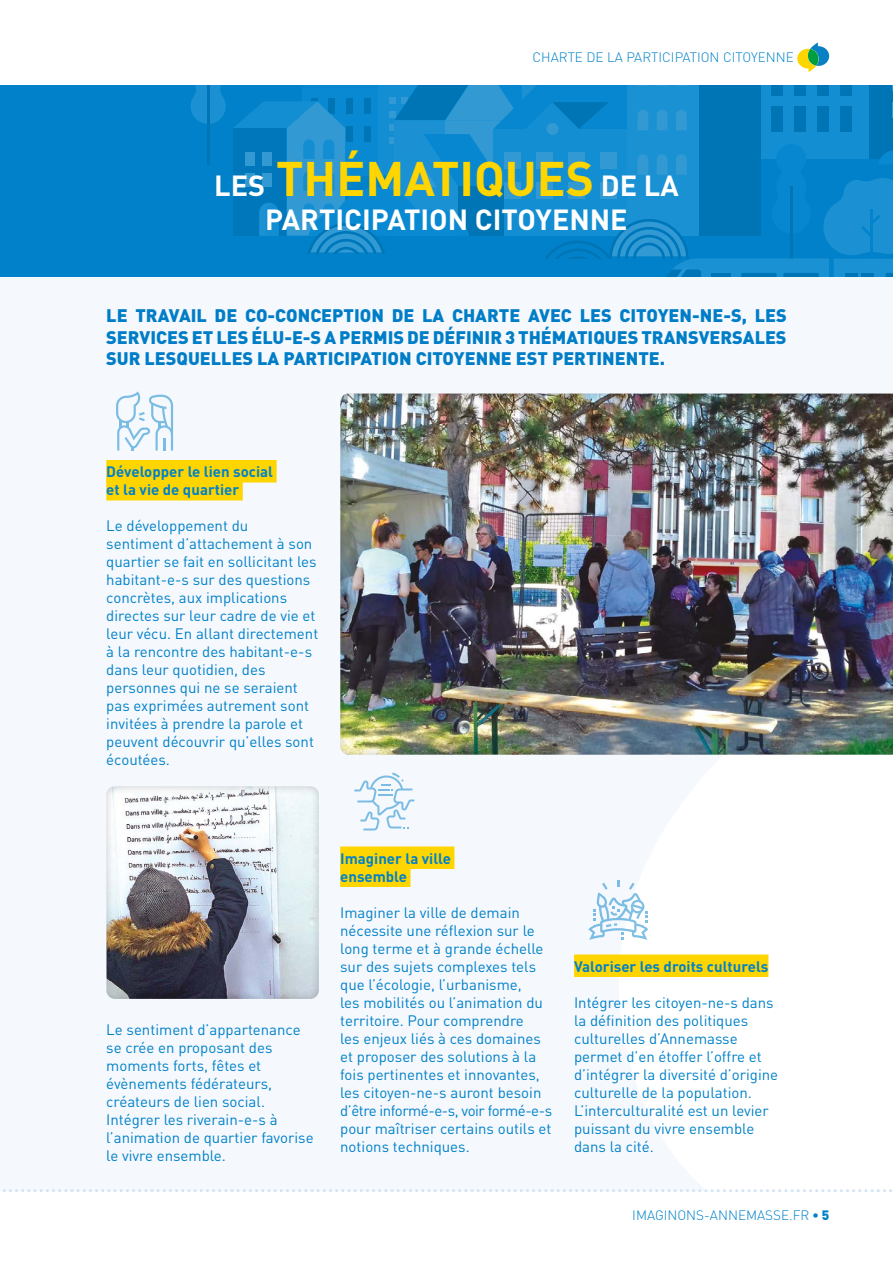
<style>
.page{position:relative;width:893px;height:1263px;background:#fff}
.page>*{position:absolute;margin:0;border:0;box-sizing:border-box;transform-origin:0 0}
.t1{font:700 48px "DIN Pro";color:#ffd500}
.t2{font:700 28.8px "DIN Pro";color:#fff}
.t3{font:900 18px/21.6px "DIN Pro";color:#0081c9;text-align:justify}
.t4{font:15px/18px "DIN Pro";color:#0081c9}
.t5{font:700 15px/18px "DIN Pro";color:#0081c9}
.t6{font:300 13.5px "DIN Pro";color:#0081c9}
.s1{font-size:28.8px;color:#fff}
.s2{font-weight:900}
</style>
<div class="page">
<div style="left:0;top:85px;width:893px;height:1106px;background:#f5f8fd"></div>
<svg style="left:797px;top:43px;width:32px;height:29px"></svg>
<svg style="left:3px;top:1189px;width:889px;height:3px"></svg>
<div style="left:0;top:85px;width:893px;height:191px;background:#0081c9"></div>
<svg style="left:191px;top:85px;width:35px;height:40px"></svg>
<hr style="left:207px;top:85px;width:2px;height:80px;background:#26374d">
<svg style="left:233px;top:85px;width:660px;height:191px"></svg>
<div style="left:106px;top:460px;width:171px;height:22px;background:#ffd500"></div>
<div style="left:106px;top:478px;width:137px;height:22px;background:#ffd500"></div>
<svg style="left:116px;top:391px;width:57px;height:60px"></svg>
<div style="left:94px;top:775px;width:239px;height:225px;background:#000;opacity:.25"></div>
<div style="left:340px;top:846px;width:114px;height:23px;background:#ffd500"></div>
<div style="left:340px;top:864px;width:70px;height:23px;background:#ffd500"></div>
<svg style="left:354px;top:772px;width:60px;height:58px"></svg>
<div style="left:574px;top:954px;width:194px;height:23px;background:#ffd500"></div>
<svg style="left:588px;top:880px;width:60px;height:60px"></svg>
<div style="left:326px;top:382px;width:567px;height:374px;background:#000;opacity:.25"></div>
<p class="t6" style="left:533px;top:48px;width:263px">CHARTE DE LA PARTICIPATION CITOYENNE</p>
<h1 class="t1" style="left:214px;top:146px;width:466px"><span class="s1">LES</span> THÉMATIQUES <span class="s1">DE LA</span></h1>
<h2 class="t2" style="left:265px;top:200px;width:364px">PARTICIPATION CITOYENNE</h2>
<p class="t3" style="left:106px;top:304px;width:682px">LE TRAVAIL DE CO-CONCEPTION DE LA CHARTE AVEC LES CITOYEN-NE-S, LES SERVICES ET LES ÉLU-E-S A PERMIS DE DÉFINIR 3 THÉMATIQUES TRANSVERSALES SUR LESQUELLES LA PARTICIPATION CITOYENNE EST PERTINENTE.</p>
<p class="t5" style="left:106px;top:462px;width:168px">Développer le lien social et la vie de quartier</p>
<p class="t4" style="left:106px;top:516px;width:214px">Le développement du sentiment d’attachement à son quartier se fait en sollicitant les habitant-e-s sur des questions concrètes, aux implications directes sur leur cadre de vie et leur vécu. En allant directement à la rencontre des habitant-e-s dans leur quotidien, des personnes qui ne se seraient pas exprimées autrement sont invitées à prendre la parole et peuvent découvrir qu’elles sont écoutées.</p>
<p class="t4" style="left:106px;top:1020px;width:209px">Le sentiment d’appartenance se crée en proposant des moments forts, fêtes et évènements fédérateurs, créateurs de lien social.<br>Intégrer les riverain-e-s à l’animation de quartier favorise le vivre ensemble.</p>
<p class="t5" style="left:340px;top:849px;width:112px">Imaginer la ville ensemble</p>
<p class="t4" style="left:340px;top:903px;width:213px">Imaginer la ville de demain nécessite une réflexion sur le long terme et à grande échelle sur des sujets complexes tels que l’écologie, l’urbanisme,<br>les mobilités ou l’animation du territoire. Pour comprendre<br>les enjeux liés à ces domaines et proposer des solutions à la fois pertinentes et innovantes, les citoyen-ne-s auront besoin d’être informé-e-s, voir formé-e-s pour maîtriser certains outils et notions techniques.</p>
<p class="t5" style="left:574px;top:957px;width:196px">Valoriser les droits culturels</p>
<p class="t4" style="left:574px;top:993px;width:206px">Intégrer les citoyen-ne-s dans la définition des politiques culturelles d’Annemasse permet d’en étoffer l’offre et d’intégrer la diversité d’origine culturelle de la population.<br>L’interculturalité est un levier puissant du vivre ensemble dans la cité.</p>
<p class="t6" style="left:632px;top:1206px;width:198px">IMAGINONS-ANNEMASSE.FR <span class="s2">• 5</span></p>
</div>
